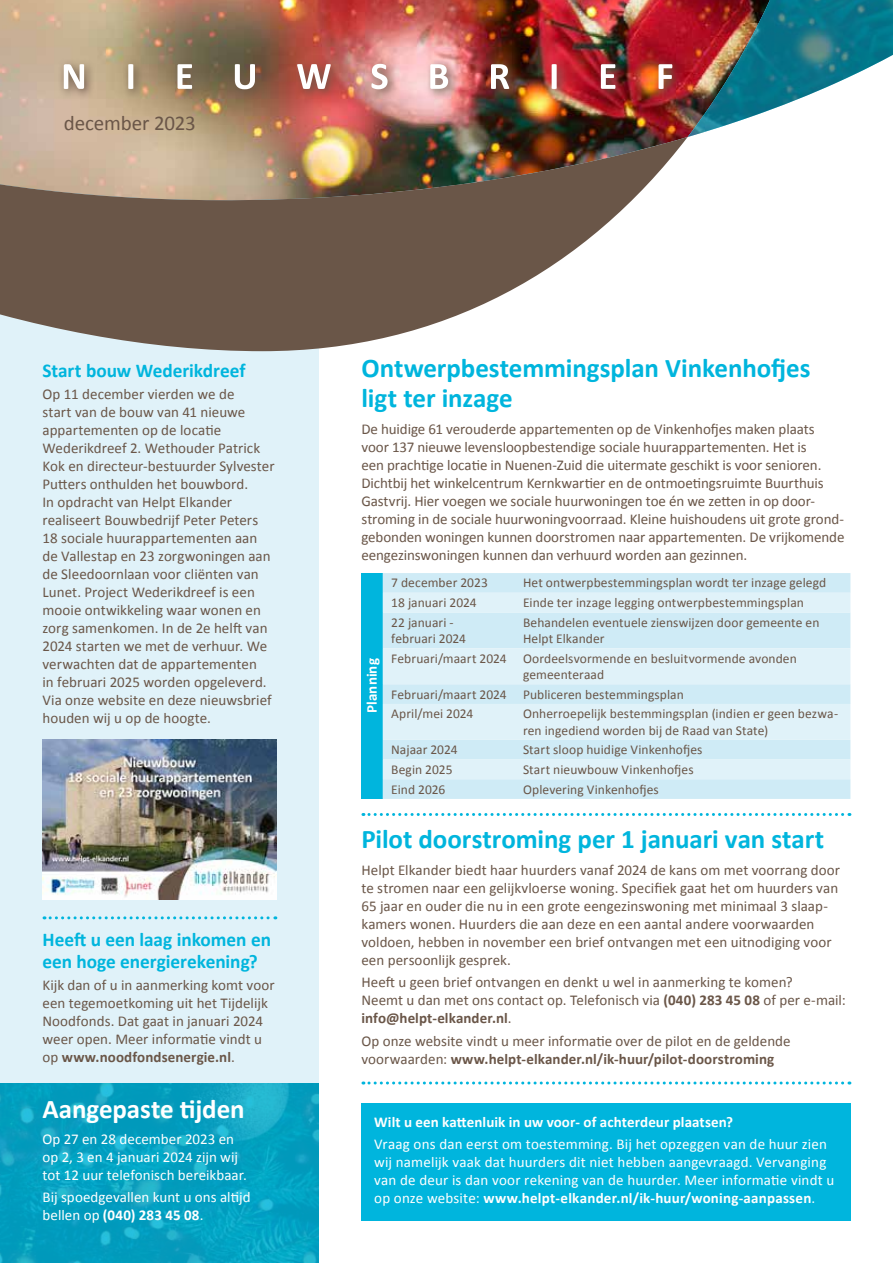
<style>
.page{position:relative;width:893px;height:1263px;background:#fff}
.page>*{position:absolute;margin:0;border:0;box-sizing:border-box;transform-origin:0 0}
.t1{font:700 27px/29.7px "Calibri";letter-spacing:-.005em;color:#00b5dd}
.t2{font:700 27px "Calibri";letter-spacing:-.005em;color:#fff}
.t3{font:21px "Calibri";letter-spacing:-.005em;color:#6a5648}
.t4{font:700 19.5px/21.5px "Calibri";letter-spacing:-.005em;color:#00b5dd}
.t5{font:15px/18px "Calibri";color:#6a5648}
.t6{font:15px/18px "Calibri";letter-spacing:.01em;color:#fff}
.t7{font:700 15px "Calibri";letter-spacing:.005em;color:#fff}
.t8{font:13.5px/16.2px "Calibri";letter-spacing:.005em;color:#6a5648}
.s1{font-weight:700}
</style>
<div class="page">
<div style="left:0;top:0;width:319px;height:1263px;background:#e0f2f9"></div>
<img style="left:688px;top:0;width:205px;height:137px">
<img style="left:0;top:0;width:688px;height:351px">
<img style="left:58px;top:58px;width:626px;height:43px">
<img style="left:64px;top:64px;width:608px;height:25px">
<div style="left:361px;top:1103px;width:489px;height:117px;background:#00b5dd"></div>
<img style="left:43px;top:739px;width:233px;height:160px">
<svg style="left:363px;top:813px;width:487px;height:3px"></svg>
<svg style="left:363px;top:1081px;width:487px;height:3px"></svg>
<svg style="left:0;top:1083px;width:319px;height:180px;background:#07a1c1"></svg>
<div style="left:361px;top:573px;width:22px;height:226px;background:#00b5dd"></div>
<div style="left:383px;top:573px;width:467px;height:226px;background:#cfebf6"></div>
<svg style="left:383px;top:593px;width:467px;height:186px;background:#d9eff7"></svg>
<svg style="left:44px;top:916px;width:232px;height:3px"></svg>
<h2 class="t3" style="left:64px;top:109px;width:134px">december 2023</h2>
<h3 class="t4" style="left:43px;top:359px;width:204px">Start bouw Wederikdreef</h3>
<p class="t5" style="left:43px;top:385px;width:234px">Op 11 december vierden we de<br>start van de bouw van 41 nieuwe appartementen op de locatie Wederikdreef 2. Wethouder Patrick Kok en directeur-bestuurder Sylvester Putters onthulden het bouwbord.<br>In opdracht van Helpt Elkander realiseert Bouwbedrijf Peter Peters 18 sociale huurappartementen aan de Vallestap en 23 zorgwoningen aan de Sleedoornlaan voor cliënten van Lunet. Project Wederikdreef is een mooie ontwikkeling waar wonen en zorg samenkomen. In de 2e helft van 2024 starten we met de verhuur. We verwachten dat de appartementen<br>in februari 2025 worden opgeleverd.<br>Via onze website en deze nieuwsbrief houden wij u op de hoogte.</p>
<h3 class="t4" style="left:43px;top:928px;width:230px">Heeft u een laag inkomen en een hoge energierekening?</h3>
<p class="t5" style="left:43px;top:975px;width:234px">Kijk dan of u in aanmerking komt voor een tegemoetkoming uit het Tijdelijk Noodfonds. Dat gaat in januari 2024 weer open. Meer informatie vindt u op <span class="s1">www.noodfondsenergie.nl</span>.</p>
<h1 class="t2" style="left:43px;top:1092px;width:204px">Aangepaste tijden</h1>
<p class="t6" style="left:43px;top:1129px;width:206px">Op 27 en 28 december 2023 en op 2, 3 en 4 januari 2024 zijn wij tot 12 uur telefonisch bereikbaar.</p>
<p class="t6" style="left:43px;top:1188px;width:210px">Bij spoedgevallen kunt u ons altijd bellen op <span class="s1">(040) 283 45 08</span>.</p>
<h1 class="t1" style="left:361px;top:352px;width:451px">Ontwerpbestemmingsplan Vinkenhofjes ligt ter inzage</h1>
<p class="t5" style="left:361px;top:419px;width:484px">De huidige 61 verouderde appartementen op de Vinkenhofjes maken plaats voor 137 nieuwe levensloopbestendige sociale huurappartementen. Het is<br>een prachtige locatie in Nuenen-Zuid die uitermate geschikt is voor senioren.<br>Dichtbij het winkelcentrum Kernkwartier en de ontmoetingsruimte Buurthuis Gastvrij. Hier voegen we sociale huurwoningen toe én we zetten in op door&shy;stroming in de sociale huurwoningvoorraad. Kleine huishoudens uit grote grond&shy;gebonden woningen kunnen doorstromen naar appartementen. De -vrijkomende eengezinswoningen kunnen dan verhuurd worden aan gezinnen.</p>
<p class="t7" style="left:363px;top:713px;width:56px;rotate:-90deg">Planning</p>
<p class="t8" style="left:391px;top:574px;width:98px">7 december 2023</p>
<p class="t8" style="left:523px;top:574px;width:305px">Het ontwerpbestemmingsplan wordt ter inzage gelegd</p>
<p class="t8" style="left:391px;top:594px;width:87px">18 januari 2024</p>
<p class="t8" style="left:523px;top:594px;width:282px">Einde ter inzage legging ontwerpbestemmingsplan</p>
<p class="t8" style="left:391px;top:614px;width:76px">22 januari - februari 2024</p>
<p class="t8" style="left:523px;top:614px;width:298px">Behandelen eventuele zienswijzen door gemeente en<br>Helpt Elkander</p>
<p class="t8" style="left:523px;top:649px;width:275px;text-indent:-132px">Februari/maart 2024 Oordeelsvormende en besluitvormende avonden gemeenteraad</p>
<p class="t8" style="left:391px;top:684px;width:294px;line-height:19.6px">Februari/maart 2024 Publiceren bestemmingsplan<br>April/mei 2024</p>
<p class="t8" style="left:523px;top:705px;width:317px">Onherroepelijk bestemmingsplan (indien er geen bezwa&shy;ren ingediend worden bij de Raad van State)</p>
<p class="t8" style="left:391px;top:741px;width:68px">Najaar 2024</p>
<p class="t8" style="left:523px;top:741px;width:181px">Start sloop huidige Vinkenhofjes</p>
<p class="t8" style="left:391px;top:761px;width:63px">Begin 2025</p>
<p class="t8" style="left:523px;top:761px;width:172px">Start nieuwbouw Vinkenhofjes</p>
<p class="t8" style="left:391px;top:780px;width:56px">Eind 2026</p>
<p class="t8" style="left:523px;top:780px;width:137px">Oplevering Vinkenhofjes</p>
<h1 class="t1" style="left:361px;top:823px;width:464px">Pilot doorstroming per 1 januari van start</h1>
<p class="t5" style="left:361px;top:860px;width:480px">Helpt Elkander biedt haar huurders vanaf 2024 de kans om met voorrang door te stromen naar een gelijkvloerse woning. Specifiek gaat het om huurders van 65 jaar en ouder die nu in een grote eengezinswoning met minimaal 3 slaap&shy;kamers wonen. Huurders die aan deze en een aantal andere voorwaarden voldoen, hebben in november een brief ontvangen met een uitnodiging voor een persoonlijk gesprek.</p>
<p class="t5" style="left:361px;top:972px;width:486px">Heeft u geen brief ontvangen en denkt u wel in aanmerking te komen?<br>Neemt u dan met ons contact op. Telefonisch via <span class="s1">(040) 283 45 08</span> of per e-mail: <span class="s1">info@helpt-elkander.nl</span>.</p>
<p class="t5" style="left:361px;top:1031px;width:431px">Op onze website vindt u meer informatie over de pilot en de geldende voorwaarden: <span class="s1">www.helpt-elkander.nl/ik-huur/pilot-doorstroming</span></p>
<p class="t7" style="left:374px;top:1113px;width:360px">Wilt u een kattenluik in uw voor- of achterdeur plaatsen?</p>
<p class="t6" style="left:374px;top:1135px;width:462px">Vraag ons dan eerst om toestemming. Bij het opzeggen van de huur zien wij namelijk vaak dat huurders dit niet hebben aangevraagd. Vervanging van de deur is dan voor rekening van de huurder. Meer informatie vindt u op onze website: <span class="s1">www.helpt-elkander.nl/ik-huur/woning-aanpassen</span>.</p>
</div>
